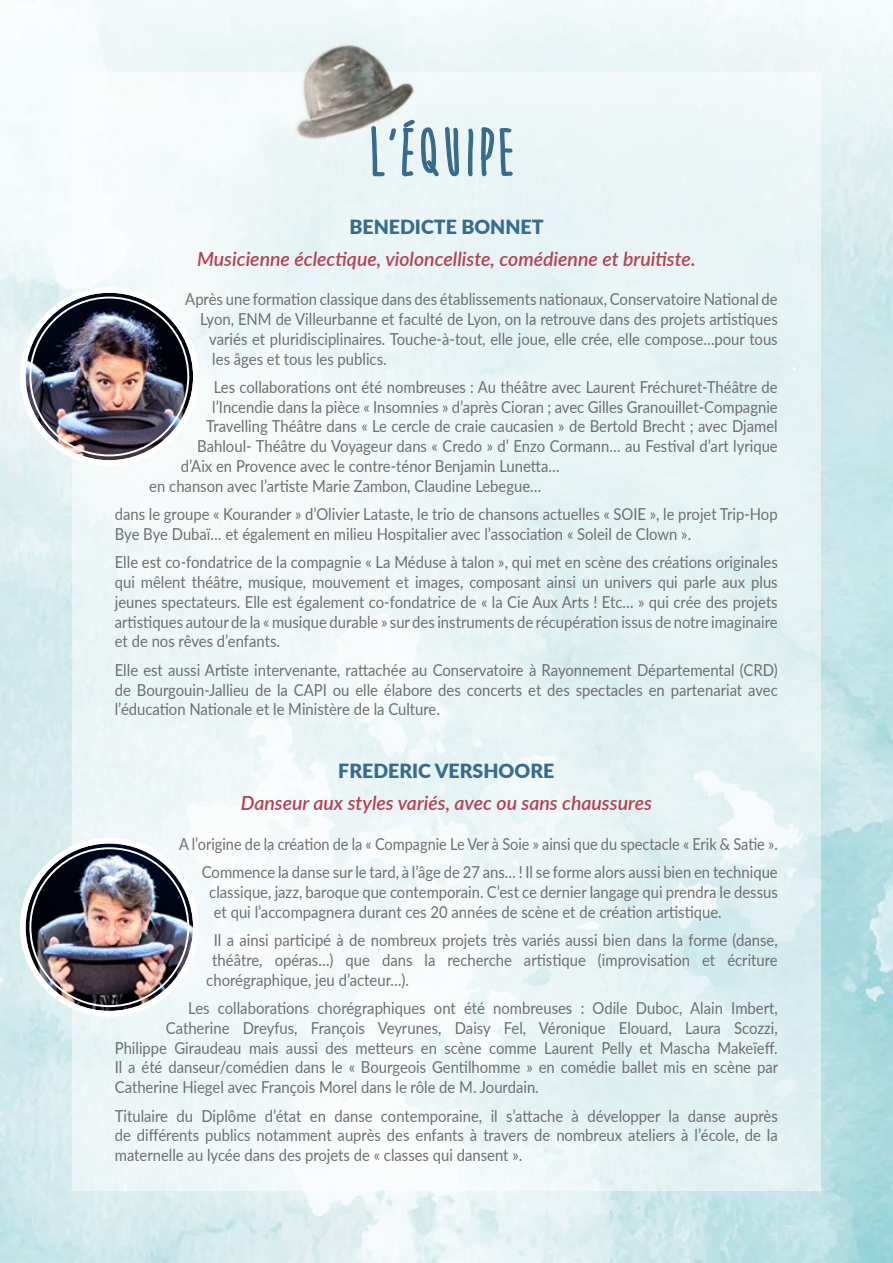
<style>
.page{position:relative;width:893px;height:1263px;background:#fff}
.page>*{position:absolute;margin:0;border:0;box-sizing:border-box;transform-origin:0 0}
.t1{font:700 67.5px "Moon Flower";color:#396b8b}
.t2{font:italic 600 19.5px "Lato";color:#b54151}
.t3{font:900 19.5px "Lato";color:#396b8b}
.t4{font:16.5px/19.8px "Lato";color:#6e6e6e;text-align:justify;scale:.9 1}
.t5{font:16.5px/28.3px "Lato";color:#6e6e6e;text-align:right;scale:.88 1}
</style>
<div class="page">
<img style="left:0;top:0;width:893px;height:1263px">
<div style="left:72px;top:72px;width:749px;height:1119px;background:linear-gradient(to right,#f5f9fa,#e2f2f3)"></div>
<svg style="left:370px;top:119px;width:90px;height:58px"></svg>
<svg style="left:467px;top:126px;width:47px;height:51px;background:#bed2db"></svg>
<img style="left:255px;top:9px;width:189px;height:164px">
<img style="left:26px;top:293px;width:167px;height:167px;border-radius:84px">
<div style="left:20px;top:287px;width:179px;height:179px;border:6px solid #fff;border-radius:50%"></div>
<img style="left:26px;top:843px;width:167px;height:168px;border-radius:84px">
<div style="left:20px;top:838px;width:179px;height:179px;border:6px solid #fff;border-radius:50%"></div>
<h1 class="t1" style="left:367px;top:118px;width:148px">L’équipe</h1>
<p class="t3" style="left:350px;top:212px;width:196px">BENEDICTE BONNET</p>
<p class="t2" style="left:197px;top:244px;width:500px">Musicienne éclectique, violoncelliste, comédienne et bruitiste.</p>
<p class="t4" style="left:185px;top:289px;width:660px">Après une formation classique dans des établissements nationaux, Conservatoire National de</p>
<p class="t4" style="left:200px;top:308px;width:643px">Lyon, ENM de Villeurbanne et faculté de Lyon, on la retrouve dans des projets artistiques</p>
<p class="t4" style="left:209px;top:328px;width:633px">variés et pluridisciplinaires. Touche-à-tout, elle joue, elle crée, elle compose…pour tous</p>
<p class="t4" style="left:212px;top:348px;width:195px">les âges et tous les publics.</p>
<p class="t4" style="left:214px;top:376px;width:628px">Les collaborations ont été nombreuses : Au théâtre avec Laurent Fréchuret-Théâtre de</p>
<p class="t4" style="left:212px;top:396px;width:630px">l’Incendie dans la pièce « Insomnies » d’après Cioran ; avec Gilles Granouillet-Compagnie</p>
<p class="t4" style="left:206px;top:416px;width:636px">Travelling Théâtre dans « Le cercle de craie caucasien » de Bertold Brecht ; avec Djamel</p>
<p class="t4" style="left:197px;top:436px;width:646px">Bahloul- Théâtre du Voyageur dans « Credo » d’ Enzo Cormann… au Festival d’art lyrique</p>
<p class="t4" style="left:181px;top:455px;width:422px">d’Aix en Provence avec le contre-ténor Benjamin Lunetta…</p>
<p class="t4" style="left:149px;top:475px;width:437px">en chanson avec l’artiste Marie Zambon, Claudine Lebegue…</p>
<p class="t4" style="left:115px;top:504px;width:738px">dans le groupe « Kourander » d’Olivier Lataste, le trio de chansons actuelles « SOIE », le projet Trip-Hop<br>Bye Bye Dubaï… et également en milieu Hospitalier avec l’association « Soleil de Clown ».</p>
<p class="t4" style="left:115px;top:552px;width:738px">Elle est co-fondatrice de la compagnie « La Méduse à talon », qui met en scène des créations originales qui mêlent théâtre, musique, mouvement et images, composant ainsi un univers qui parle aux plus jeunes spectateurs. Elle est également co-fondatrice de « la Cie Aux Arts ! Etc… » qui crée des projets artistiques autour de la « musique durable » sur des instruments de récupération issus de notre imaginaire et de nos rêves d’enfants.</p>
<p class="t4" style="left:115px;top:659px;width:738px">Elle est aussi Artiste intervenante, rattachée au Conservatoire à Rayonnement Départemental (CRD) de Bourgouin-Jallieu de la CAPI ou elle élabore des concerts et des spectacles en partenariat avec l’éducation Nationale et le Ministère de la Culture.</p>
<p class="t3" style="left:338px;top:757px;width:218px">FREDERIC VERSHOORE</p>
<p class="t2" style="left:241px;top:789px;width:413px">Danseur aux styles variés, avec ou sans chaussures</p>
<p class="t5" style="left:179px;top:829px;width:682px">A l’origine de la création de la « Compagnie Le Ver à Soie » ainsi que du spectacle « Erik &amp; Satie ».<br>Commence la danse sur le tard, à l’âge de 27 ans… ! Il se forme alors aussi bien en technique</p>
<p class="t4" style="left:209px;top:881px;width:633px">classique, jazz, baroque que contemporain. C’est ce dernier langage qui prendra le dessus et qui l’accompagnera durant ces 20 années de scène et de création artistique.</p>
<p class="t4" style="left:214px;top:929px;width:628px">Il a ainsi participé à de nombreux projets très variés aussi bien dans la forme (danse,</p>
<p class="t4" style="left:212px;top:949px;width:630px">théâtre, opéras…) que dans la recherche artistique (improvisation et écriture</p>
<p class="t4" style="left:206px;top:969px;width:227px">chorégraphique, jeu d’acteur…).</p>
<p class="t4" style="left:188px;top:997px;width:656px">Les collaborations chorégraphiques ont été nombreuses : Odile Duboc, Alain Imbert,</p>
<p class="t4" style="left:166px;top:1017px;width:681px">Catherine Dreyfus, François Veyrunes, Daisy Fel, Véronique Elouard, Laura Scozzi,</p>
<p class="t4" style="left:115px;top:1037px;width:738px">Philippe Giraudeau mais aussi des metteurs en scène comme Laurent Pelly et Mascha Makeïeff.</p>
<p class="t4" style="left:115px;top:1057px;width:738px">Il a été danseur/comédien dans le « Bourgeois Gentilhomme » en comédie ballet mis en scène par</p>
<p class="t4" style="left:115px;top:1077px;width:473px">Catherine Hiegel avec François Morel dans le rôle de M. Jourdain.</p>
<p class="t4" style="left:115px;top:1105px;width:738px">Titulaire du Diplôme d’état en danse contemporaine, il s’attache à développer la danse auprès de différents publics notamment auprès des enfants à travers de nombreux ateliers à l’école, de la maternelle au lycée dans des projets de « classes qui dansent ».</p>
</div>
